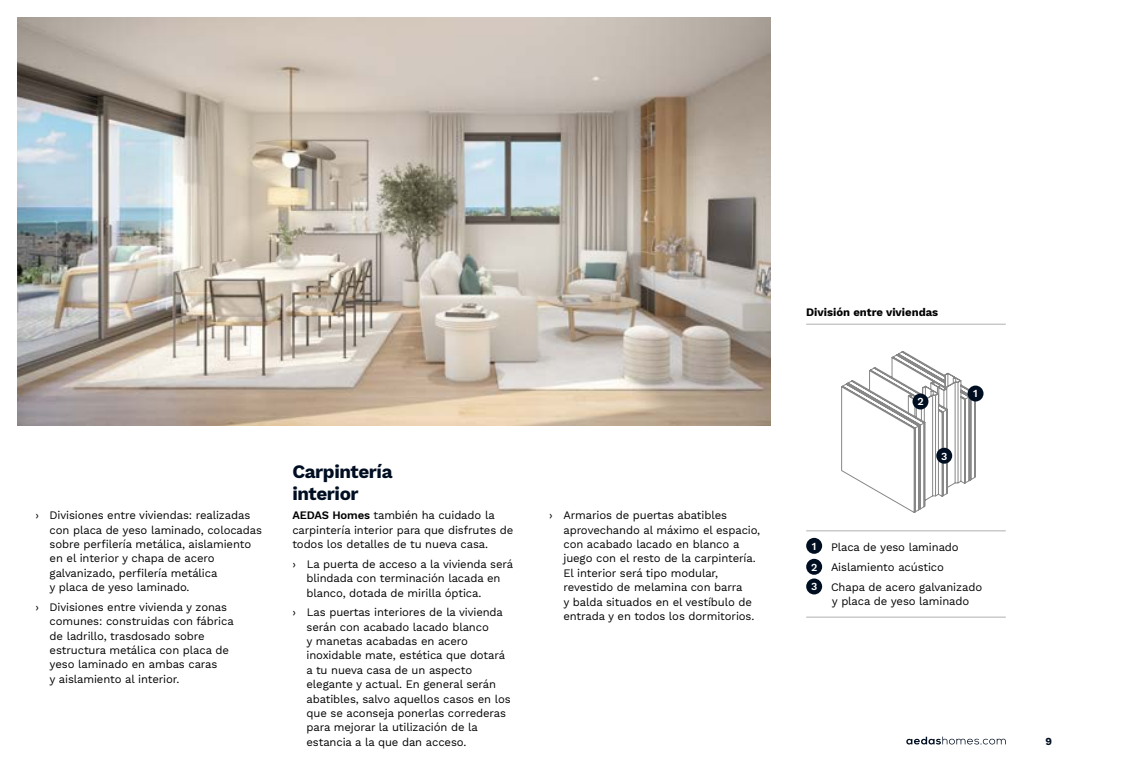
<style>
.page{position:relative;width:1134px;height:780px;background:#fff}
.page>*{position:absolute;margin:0;border:0;box-sizing:border-box;transform-origin:0 0}
.t1{font:700 18.75px/21.2px "Work Sans";letter-spacing:-.02em;color:#000e22}
.t2{font:11.25px/14.4px "Work Sans";letter-spacing:-.01em;color:#000}
.t3{font:700 11.25px "Work Sans";color:#000}
.t4{font:600 10.62px "Work Sans";color:#fff}
.t5{font:700 10.62px "Work Sans";color:#000e22}
.s1{font-weight:600}
.s2{font-weight:600;font-size:10.62px;color:#fff}
</style>
<div class="page">
<svg style="left:906px;top:736px;width:100px;height:8px"></svg>
<img style="left:18px;top:18px;width:753px;height:407px">
<div style="left:806px;top:538px;width:16px;height:15px;background:#000e22;border-radius:50%"></div>
<div style="left:806px;top:558px;width:16px;height:16px;background:#000e22;border-radius:50%"></div>
<div style="left:806px;top:578px;width:16px;height:16px;background:#000e22;border-radius:50%"></div>
<hr style="left:806px;top:323px;width:200px;height:2px;background:#bfc0c1">
<hr style="left:806px;top:616px;width:200px;height:1px;background:#bfc0c1">
<hr style="left:806px;top:530px;width:200px;height:1px;background:#bfc0c1">
<svg style="left:841px;top:351px;width:135px;height:161px"></svg>
<div style="left:967px;top:385px;width:16px;height:16px;background:#000e22;border-radius:50%"></div>
<div style="left:912px;top:393px;width:16px;height:16px;background:#000e22;border-radius:50%"></div>
<div style="left:936px;top:447px;width:16px;height:16px;background:#000e22;border-radius:50%"></div>
<p class="t2" style="left:50px;top:508px;width:214px;text-indent:-14px">› Divisiones entre viviendas: realizadas con placa de yeso laminado, colocadas sobre perfilería metálica, aislamiento en el interior y chapa de acero galvanizado, perfilería metálica<br>y placa de yeso laminado.</p>
<p class="t2" style="left:50px;top:600px;width:186px;text-indent:-14px">› Divisiones entre vivienda y zonas comunes: construidas con fábrica de ladrillo, trasdosado sobre estructura metálica con placa de yeso laminado en ambas caras<br>y aislamiento al interior.</p>
<h1 class="t1" style="left:292px;top:462px;width:102px">Carpintería interior</h1>
<p class="t2" style="left:292px;top:508px;width:223px"><span class="s1">AEDAS Homes</span> también ha cuidado la carpintería interior para que disfrutes de todos los detalles de tu nueva casa.</p>
<p class="t2" style="left:306px;top:557px;width:208px;text-indent:-14px">› La puerta de acceso a la vivienda será blindada con terminación lacada en blanco, dotada de mirilla óptica.</p>
<p class="t2" style="left:306px;top:605px;width:206px;text-indent:-14px">› Las puertas interiores de la vivienda serán con acabado lacado blanco<br>y manetas acabadas en acero inoxidable mate, estética que dotará a tu nueva casa de un aspecto elegante y actual. En general serán abatibles, salvo aquellos casos en los que se aconseja ponerlas correderas para mejorar la utilización de la estancia a la que dan acceso.</p>
<p class="t2" style="left:563px;top:508px;width:198px;text-indent:-14px">› Armarios de puertas abatibles aprovechando al máximo el espacio, con acabado lacado en blanco a juego con el resto de la carpintería.<br>El interior será tipo modular, revestido de melamina con barra<br>y balda situados en el vestíbulo de entrada y en todos los dormitorios.</p>
<p class="t3" style="left:806px;top:305px;width:134px">División entre viviendas</p>
<p class="t4" style="left:917px;top:395px;width:8px">2</p>
<p class="t4" style="left:941px;top:450px;width:8px">3</p>
<p class="t4" style="left:973px;top:387px;width:6px">1</p>
<p class="t4" style="left:812px;top:540px;width:6px">1</p>
<p class="t2" style="left:811px;top:538px;width:173px;line-height:19.8px;text-indent:20px">Placa de yeso laminado<br><span class="s2">2</span> Aislamiento acústico<br><span class="s2">3</span> Chapa de acero galvanizado</p>
<p class="t2" style="left:832px;top:594px;width:139px">y placa de yeso laminado</p>
<p class="t5" style="left:1045px;top:734px;width:8px">9</p>
</div>
